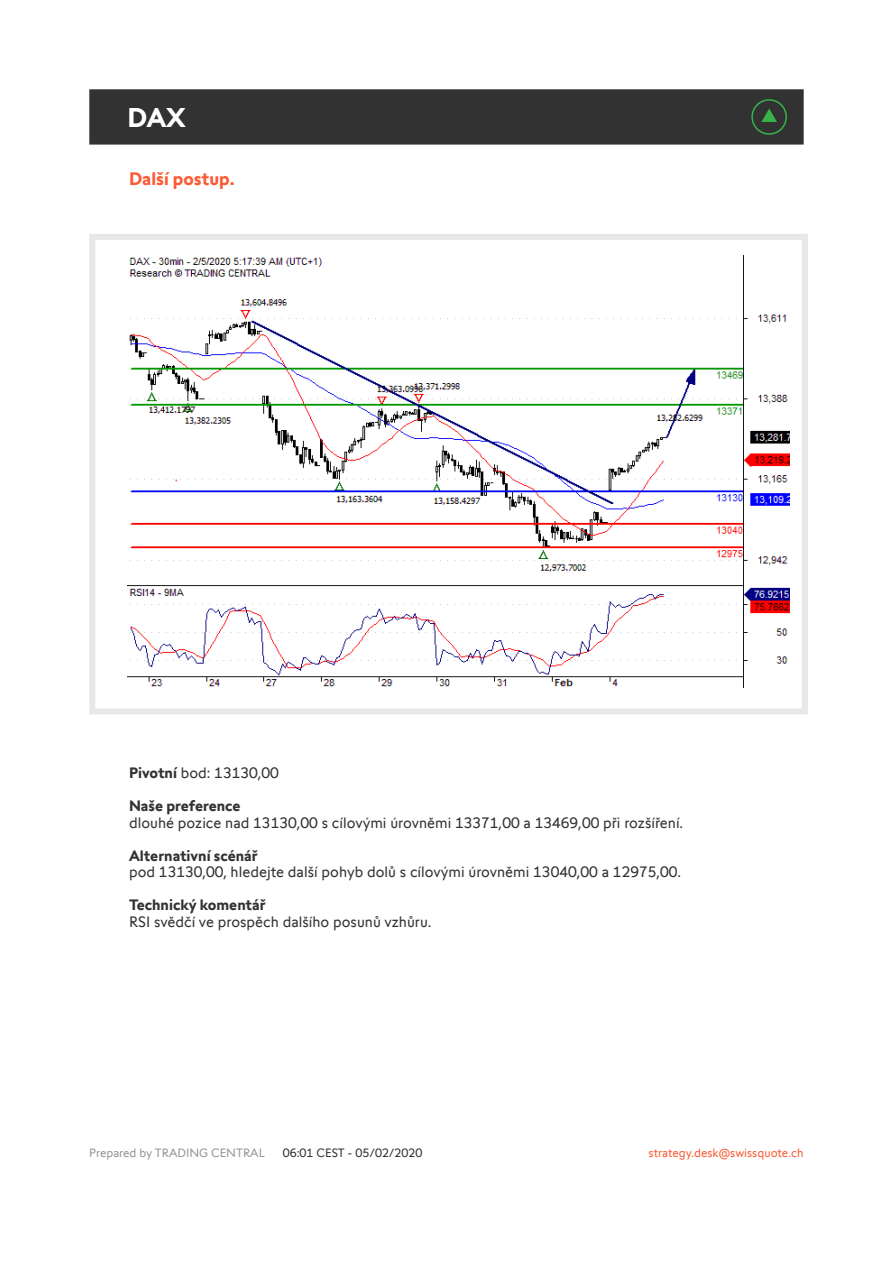
<style>
.page{position:relative;width:893px;height:1263px;background:#fff}
.page>*{position:absolute;margin:0;border:0;box-sizing:border-box;transform-origin:0 0}
.t1{font:700 27px "Swissquote CT";color:#fff}
.t2{font:700 18px "Swissquote CT";color:#fa5b35}
.t3{font:15px "Swissquote CT";color:#323232}
.t4{font:700 15px "Swissquote CT";color:#323232}
.t5{font:12px "Swissquote CT";color:#fa5b35}
.t6{font:12px "Swissquote CT";color:#939598}
.t7{font:12px "Swissquote CT";color:#323232}
.s1{font-weight:700}
</style>
<div class="page">
<div style="left:89px;top:234px;width:719px;height:480px;border:6px solid #e9e8e7"></div>
<div style="left:89px;top:89px;width:715px;height:56px;background:#323232;border:2px solid #323232"></div>
<img style="left:128px;top:255px;width:661px;height:432px">
<svg style="left:751px;top:99px;width:36px;height:36px"></svg>
<h1 class="t1" style="left:128px;top:101px;width:60px">DAX</h1>
<p class="t2" style="left:129px;top:168px;width:107px">Další postup.</p>
<p class="t3" style="left:129px;top:764px;width:151px"><span class="s1">Pivotní</span> bod: 13130,00</p>
<p class="t4" style="left:129px;top:797px;width:113px">Naše preference</p>
<p class="t3" style="left:129px;top:814px;width:556px">dlouhé pozice nad 13130,00 s cílovými úrovněmi 13371,00 a 13469,00 při rozšíření.</p>
<p class="t4" style="left:129px;top:846px;width:130px">Alternativní scénář</p>
<p class="t3" style="left:129px;top:863px;width:554px">pod 13130,00, hledejte další pohyb dolů s cílovými úrovněmi 13040,00 a 12975,00.</p>
<p class="t4" style="left:129px;top:896px;width:138px">Technický komentář</p>
<p class="t3" style="left:129px;top:913px;width:304px">RSI svědčí ve prospěch dalšího posunů vzhůru.</p>
<p class="t6" style="left:89px;top:1145px;width:177px">Prepared by TRADING CENTRAL</p>
<p class="t7" style="left:283px;top:1145px;width:141px">06:01 CEST - 05/02/2020</p>
<p class="t5" style="left:649px;top:1145px;width:157px">strategy.desk@swissquote.ch</p>
</div>
